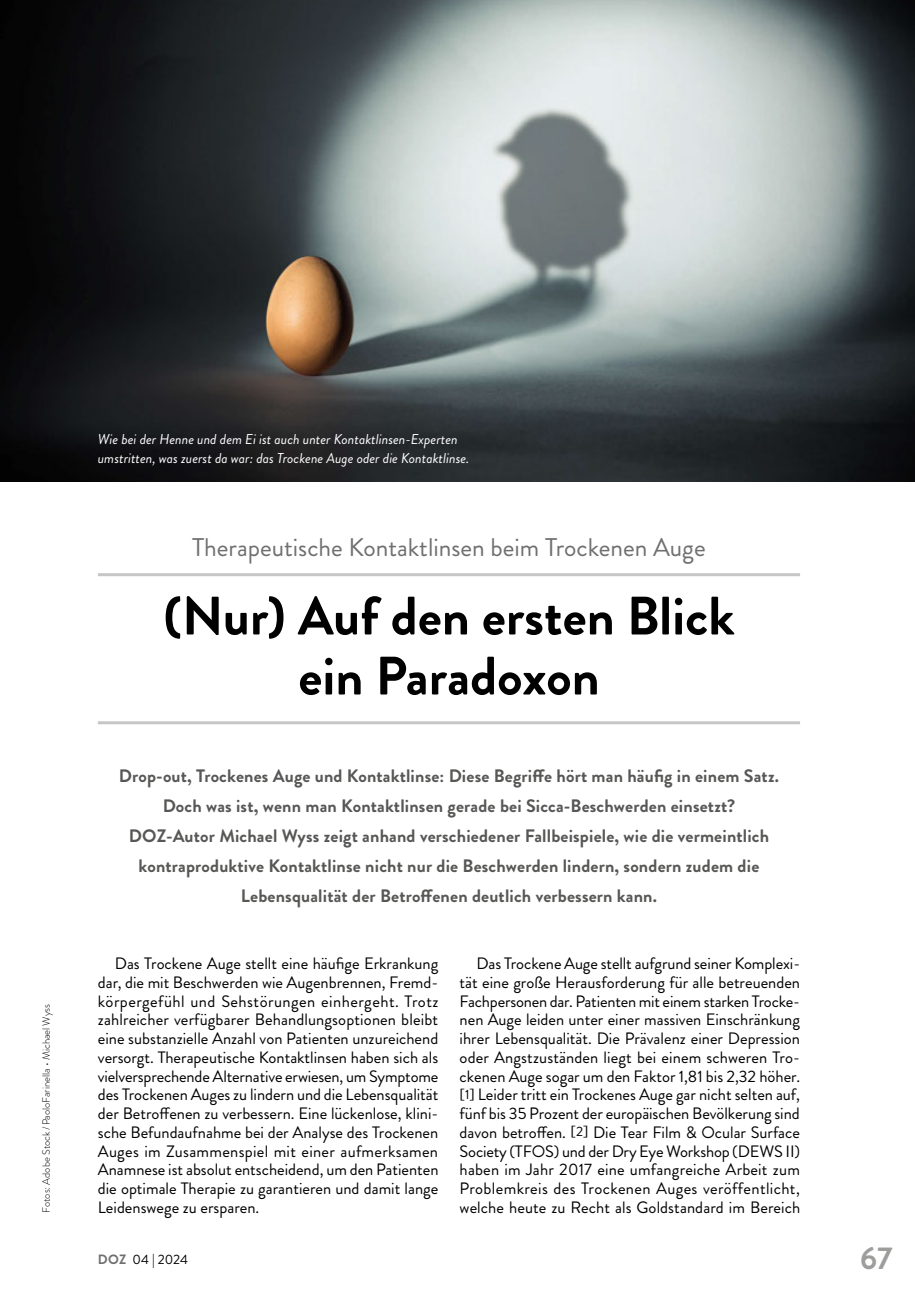
<style>
.page{position:relative;width:915px;height:1293px;background:#fff}
.page>*{position:absolute;margin:0;border:0;box-sizing:border-box;transform-origin:0 0}
.t1{font:700 54px/60px "Brandon Grotesque";color:#000;text-align:center}
.t2{font:700 31.5px "Brandon Grotesque";color:#9d9d9c}
.t3{font:25.5px "Brandon Grotesque";color:#706f6f}
.t4{font:700 18px/30px "Brandon Grotesque";letter-spacing:.01em;color:#575756;text-align:center}
.t5{font:16.5px/18.8px "Brandon Grotesque";color:#000;text-align:justify}
.t6{font:italic 14.25px/18.8px "Brandon Grotesque";color:#fff}
.t7{font:13.5px "Brandon Grotesque";color:#000}
.t8{font:300 10.5px "Brandon Grotesque";color:#000}
.s1{font-size:13.5px}
.s2{font-weight:700;color:#706f6f}
</style>
<div class="page">
<hr style="left:98px;top:573px;width:701px;height:3px;background:#c6c6c6">
<hr style="left:98px;top:721px;width:701px;height:3px;background:#c6c6c6">
<img style="left:0;top:0;width:914px;height:481px">
<p class="t8" style="left:39px;top:1213px;width:210px;rotate:-90deg">Fotos: Adobe Stock / PaoloFarinella • Michael Wyss</p>
<p class="t6" style="left:98px;top:430px;width:373px">Wie bei der Henne und dem Ei ist auch unter Kontaktlinsen-Experten umstritten, was zuerst da war: das Trockene Auge oder die Kontaktlinse.</p>
<h3 class="t3" style="left:192px;top:530px;width:514px">Therapeutische Kontaktlinsen beim Trockenen Auge</h3>
<h1 class="t1" style="left:163px;top:587px;width:572px">(Nur) Auf den ersten Blick ein Paradoxon</h1>
<p class="t4" style="left:119px;top:760px;width:661px">Drop-out, Trockenes Auge und Kontaktlinse: Diese Begriffe hört man häufig in einem Satz.<br>Doch was ist, wenn man Kontaktlinsen gerade bei Sicca-Beschwerden einsetzt?<br>DOZ-Autor Michael Wyss zeigt anhand verschiedener Fallbeispiele, wie die vermeintlich kontraproduktive Kontaktlinse nicht nur die Beschwerden lindern, sondern zudem die Lebensqualität der Betroffenen deutlich verbessern kann.</p>
<p class="t5" style="left:98px;top:954px;width:342px;text-indent:17px">Das Trockene Auge stellt eine häufige Erkrankung dar, die mit Beschwerden wie Augenbrennen, Fremd&shy;körpergefühl und Sehstörungen einhergeht. Trotz zahlreicher verfügbarer Behandlungsoptionen bleibt eine substanzielle Anzahl von Patienten unzureichend versorgt. Therapeutische Kontaktlinsen haben sich als vielversprechende Alternative erwiesen, um Symptome des Trockenen Auges zu lindern und die Lebensqualität der Betroffenen zu verbessern. Eine lückenlose, klini&shy;sche Befundaufnahme bei der Analyse des Trockenen Auges im Zusammenspiel mit einer aufmerksamen Anamnese ist absolut entscheidend, um den Patienten die optimale Therapie zu garantieren und damit lange Leidenswege zu ersparen.</p>
<p class="t5" style="left:459px;top:954px;width:342px;text-indent:17px">Das Trockene Auge stellt aufgrund seiner Komplexi&shy;tät eine große Herausforderung für alle betreuenden Fachpersonen dar. Patienten mit einem starken Trocke&shy;nen Auge leiden unter einer massiven Einschränkung ihrer Lebensqualität. Die Prävalenz einer Depression oder Angstzuständen liegt bei einem schweren Tro&shy;ckenen Auge sogar um den Faktor 1,81 bis 2,32 höher. <sup>[</sup><span class="s1">1</span><sup>]</sup> Leider tritt ein Trockenes Auge gar nicht selten auf, fünf bis 35 Prozent der europäischen Bevölkerung sind davon betroffen. <sup>[</sup><span class="s1">2</span><sup>]</sup> Die Tear Film &amp; Ocular Surface Society (TFOS) und der Dry Eye Workshop (DEWS II) haben im Jahr 2017 eine umfangreiche Arbeit zum Problemkreis des Trockenen Auges veröffentlicht, welche heute zu Recht als Goldstandard im Bereich</p>
<p class="t7" style="left:98px;top:1250px;width:91px"><span class="s2">DOZ</span> 04 | 2024</p>
<h2 class="t2" style="left:859px;top:1236px;width:34px">67</h2>
</div>
